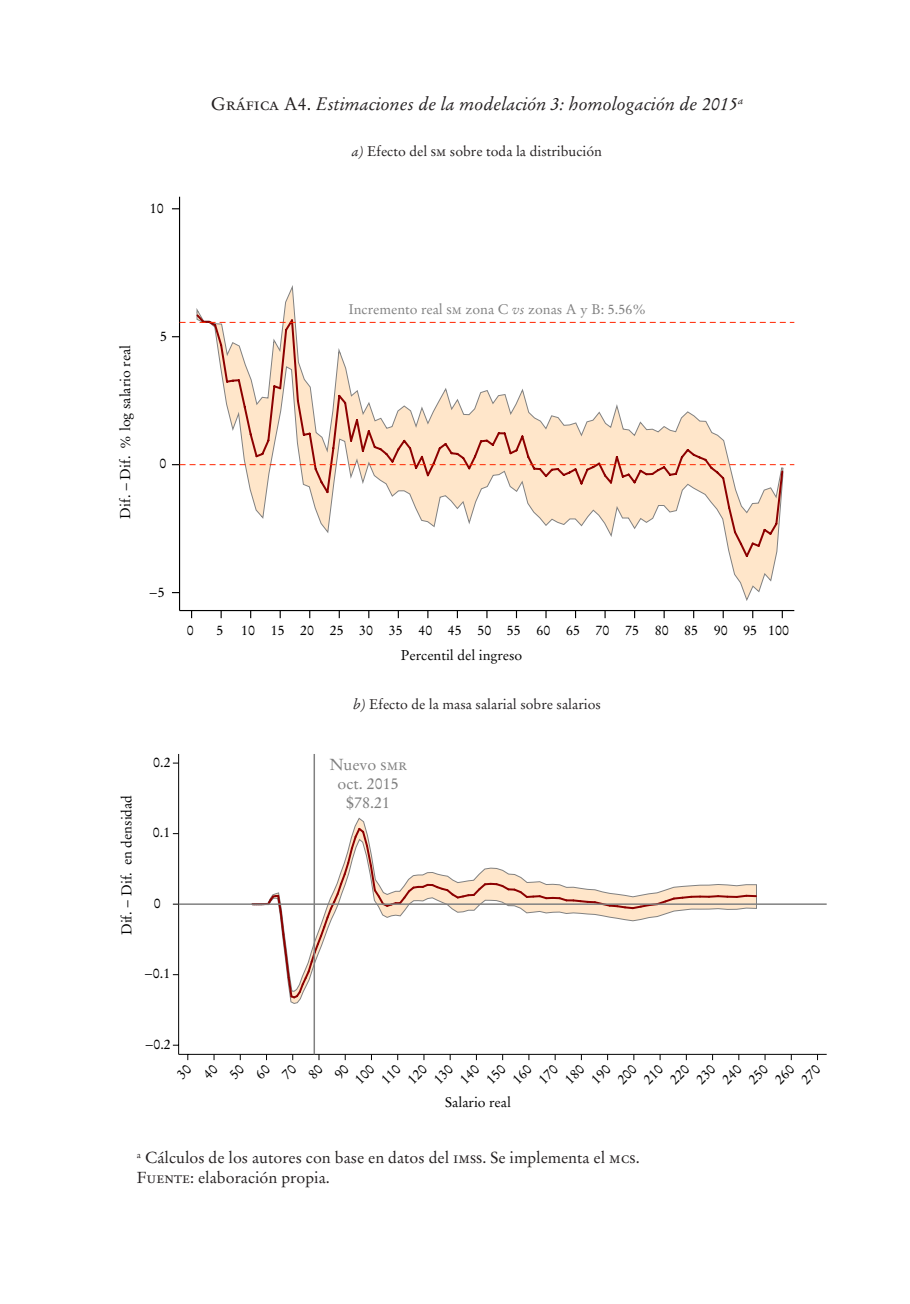
<style>
.page{position:relative;width:910px;height:1304px;background:#fff}
.page>*{position:absolute;margin:0;border:0;box-sizing:border-box;transform-origin:0 0}
.Titulos_cuadros_9_11{font:italic 18px "Stempel Garamond LT Std";color:#231f20}
.Notas__sangria{font:16px "Stempel Garamond LT Std";color:#231f20}
.t1{font:16px/19.2px "Stempel Garamond LT Std";color:#808080;text-align:center}
.t2{font:14px/24.4px "Stempel Garamond LT Std";color:#000}
.t3{font:14px "Stempel Garamond LT Std";color:#231f20}
.t4{font:14px "Stempel Garamond LT Std";color:#808080}
.s1{font-style:normal}
.s2{font-style:italic}
</style>
<div class="page">
<svg style="left:197px;top:289px;width:579px;height:309px"></svg>
<svg style="left:195px;top:312px;width:589px;height:246px"></svg>
<hr style="left:179px;top:197px;width:1px;height:413px;background:#000">
<hr style="left:179px;top:610px;width:615px;height:1px;background:#000">
<svg style="left:220px;top:611px;width:2px;height:7px"></svg>
<svg style="left:781px;top:611px;width:2px;height:7px"></svg>
<svg style="left:172px;top:464px;width:622px;height:1px"></svg>
<svg style="left:179px;top:322px;width:615px;height:1px"></svg>
<svg style="left:252px;top:826px;width:504px;height:173px"></svg>
<hr style="left:178px;top:753px;width:1px;height:301px;background:#000">
<hr style="left:179px;top:1053px;width:647px;height:1px;background:#000">
<hr style="left:179px;top:903px;width:647px;height:1px;background:#808080">
<hr style="left:313px;top:753px;width:2px;height:301px;background:#808080">
<svg style="left:178px;top:1054px;width:14px;height:7px"></svg>
<svg style="left:202px;top:1054px;width:16px;height:7px"></svg>
<svg style="left:229px;top:1054px;width:16px;height:7px"></svg>
<svg style="left:255px;top:1054px;width:16px;height:7px"></svg>
<svg style="left:281px;top:1054px;width:16px;height:7px"></svg>
<svg style="left:308px;top:1054px;width:15px;height:7px"></svg>
<svg style="left:334px;top:1054px;width:15px;height:7px"></svg>
<svg style="left:355px;top:1054px;width:20px;height:7px"></svg>
<svg style="left:381px;top:1054px;width:20px;height:7px"></svg>
<svg style="left:407px;top:1054px;width:20px;height:7px"></svg>
<svg style="left:433px;top:1054px;width:21px;height:7px"></svg>
<svg style="left:460px;top:1054px;width:20px;height:7px"></svg>
<svg style="left:486px;top:1054px;width:20px;height:7px"></svg>
<svg style="left:512px;top:1054px;width:20px;height:7px"></svg>
<svg style="left:538px;top:1054px;width:21px;height:7px"></svg>
<svg style="left:565px;top:1054px;width:20px;height:7px"></svg>
<svg style="left:591px;top:1054px;width:46px;height:7px"></svg>
<svg style="left:643px;top:1054px;width:125px;height:7px"></svg>
<svg style="left:774px;top:1054px;width:47px;height:7px"></svg>
<p class="t2" style="left:150px;top:196px;width:15px">10</p>
<p class="Titulos_cuadros_9_11" style="left:211px;top:93px;width:534px"><span class="s1">Gráfica A4.</span> Estimaciones de la modelación 3: homologación de 2015<sup>a</sup></p>
<p class="t3" style="left:352px;top:143px;width:252px"><span class="s2">a)</span> Efecto del sm sobre toda la distribución</p>
<p class="t2" style="left:113px;top:518px;width:175px;rotate:-90deg">Dif. − Dif. % log salario real</p>
<p class="t2" style="left:160px;top:324px;width:8px">5</p>
<p class="t2" style="left:159px;top:451px;width:8px">0</p>
<p class="t4" style="left:348px;top:301px;width:299px">Incremento real sm zona C <span class="s2">vs</span> zonas A y B: 5.56%</p>
<p class="t2" style="left:149px;top:579px;width:17px">−5</p>
<p class="t2" style="left:187px;top:618px;width:8px">0</p>
<p class="t2" style="left:216px;top:618px;width:8px">5</p>
<p class="t2" style="left:401px;top:618px;width:389px;text-indent:-160px">10 15 20 25 30 35 40 45 50 55 60 65 70 75 80 85 90 95 100<br>Percentil del ingreso</p>
<p class="t3" style="left:353px;top:696px;width:249px"><span class="s2">b)</span> Efecto de la masa salarial sobre salarios</p>
<p class="t2" style="left:115px;top:935px;width:142px;rotate:-90deg">Dif. − Dif. en densidad</p>
<p class="t2" style="left:153px;top:749px;width:19px">0.2</p>
<p class="t2" style="left:153px;top:820px;width:19px">0.1</p>
<p class="t2" style="left:154px;top:890px;width:8px">0</p>
<p class="t2" style="left:144px;top:961px;width:27px">−0.1</p>
<p class="t1" style="left:329px;top:754px;width:79px">Nuevo smr oct. 2015 $78.21</p>
<p class="t2" style="left:145px;top:1031px;width:27px">−0.2</p>
<p class="t2" style="left:445px;top:1089px;width:67px">Salario real</p>
<p class="Notas__sangria" style="left:137px;top:1147px;width:504px"><sup>a</sup> Cálculos de los autores con base en datos del imss. Se implementa el mcs.</p>
<p class="Notas__sangria" style="left:137px;top:1167px;width:194px">Fuente: elaboración propia.</p>
</div>
